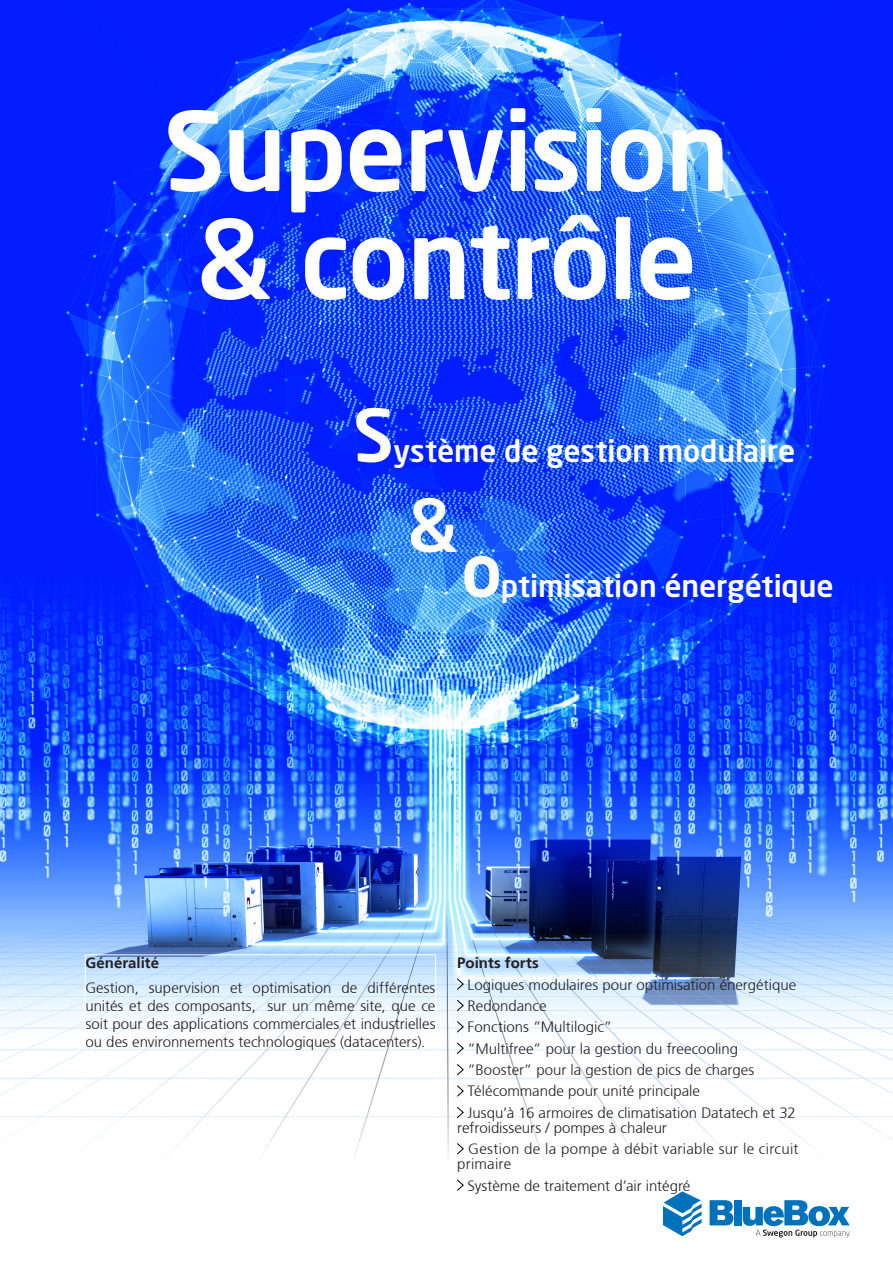
<style>
.page{position:relative;width:893px;height:1263px;background:#fff}
.page>*{position:absolute;margin:0;border:0;box-sizing:border-box;transform-origin:0 0}
.t1{font:500 108px/108px "Neo Sans Std";letter-spacing:-.02em;color:#fff}
.t2{font:500 72px "Neo Sans Std";color:#fff}
.t3{font:500 30px "Neo Sans Std";letter-spacing:-.005em;color:#fff}
.t4{font:300 15px/21.5px "Frutiger";color:#231f20}
.t5{font:700 15px "Frutiger";letter-spacing:.005em;color:#231f20}
</style>
<div class="page">
<img style="left:0;top:0;width:893px;height:1155px">
<svg style="left:663px;top:1191px;width:39px;height:45px"></svg>
<svg style="left:710px;top:1200px;width:23px;height:25px"></svg>
<div style="left:734px;top:1200px;width:7px;height:25px;background:#0072bc"></div>
<svg style="left:743px;top:1200px;width:107px;height:37px"></svg>
<div style="left:85px;top:955px;width:351px;height:188px;border:1px solid #fff"></div>
<svg style="left:457px;top:978px;width:7px;height:12px"></svg>
<svg style="left:457px;top:1000px;width:7px;height:11px"></svg>
<svg style="left:457px;top:1021px;width:7px;height:12px"></svg>
<svg style="left:457px;top:1042px;width:7px;height:12px"></svg>
<svg style="left:457px;top:1064px;width:7px;height:11px"></svg>
<svg style="left:457px;top:1085px;width:7px;height:12px"></svg>
<svg style="left:457px;top:1106px;width:7px;height:12px"></svg>
<svg style="left:457px;top:1143px;width:7px;height:11px"></svg>
<svg style="left:457px;top:1179px;width:7px;height:12px"></svg>
<h1 class="t1" style="left:164px;top:95px;width:567px">Supervision &amp; contrôle</h1>
<h2 class="t2" style="left:353px;top:390px;width:43px">S</h2>
<h3 class="t3" style="left:393px;top:432px;width:403px">ystème de gestion modulaire</h3>
<h2 class="t2" style="left:407px;top:480px;width:53px">&amp;</h2>
<h2 class="t2" style="left:461px;top:525px;width:43px">o</h2>
<h3 class="t3" style="left:501px;top:567px;width:334px">ptimisation énergétique</h3>
<p class="t5" style="left:85px;top:954px;width:75px">Généralité</p>
<p class="t4" style="left:85px;top:978px;width:352px;line-height:18px;text-align:justify">Gestion, supervision et optimisation de différentes unités et des composants, sur un même site, que ce soit pour des applications commerciales et industrielles ou des environnements technologiques (datacenters).</p>
<p class="t5" style="left:457px;top:954px;width:83px">Points forts</p>
<p class="t4" style="left:468px;top:974px;width:330px">Logiques modulaires pour optimisation énergétique Redondance<br>Fonctions ”Multilogic”<br>”Multifree” pour la gestion du freecooling ”Booster” pour la gestion de pics de charges Télécommande pour unité principale<br>Jusqu’à 16 armoires de climatisation Datatech et 32</p>
<p class="t4" style="left:468px;top:1117px;width:332px;text-indent:-11px">refroidisseurs / pompes à chaleur<br>Gestion de la pompe à débit variable sur le circuit</p>
<p class="t4" style="left:468px;top:1153px;width:224px;text-indent:-10px">primaire<br>Système de traitement d’air intégré</p>
</div>
